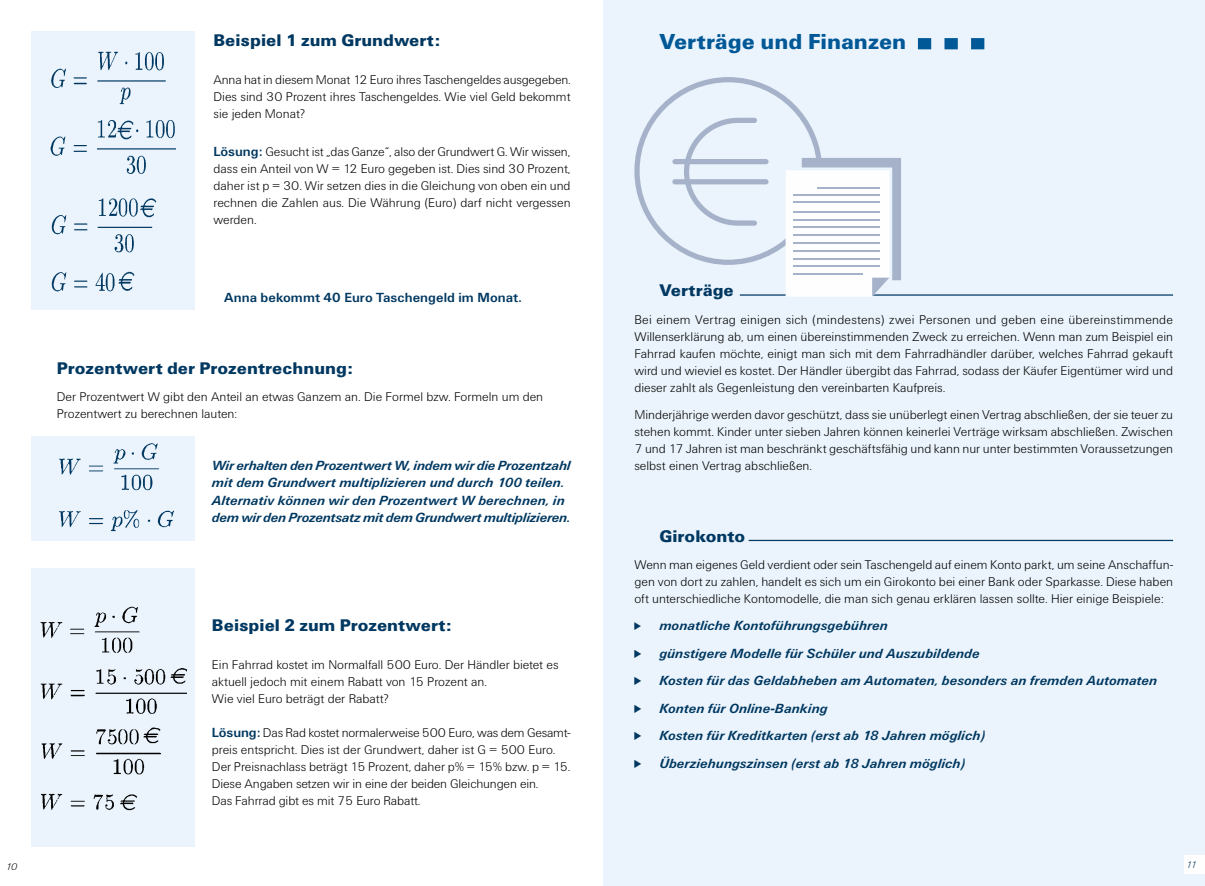
<style>
.page{position:relative;width:1205px;height:886px;background:#fff}
.page>*{position:absolute;margin:0;border:0;box-sizing:border-box;transform-origin:0 0}
.t1{font:900 22.5px "Unitus T";color:#005897}
.t2{font:900 17.5px "Unitus T";letter-spacing:.005em;color:#003861}
.t3{font:italic 700 13.75px/27.5px "Unitus T";color:#003861}
.t4{font:700 13.75px "Unitus T";letter-spacing:.005em;color:#003861}
.t5{font:300 13.12px/17px "Unitus T";color:#000;text-align:justify}
.t6{font:italic 300 10px "Unitus T";color:#000}
.t7{font:italic 300 10px "Unitus T";color:#003861}
.s1{font-weight:700;font-size:13.75px;color:#003861}
</style>
<div class="page">
<div style="left:603px;top:0;width:602px;height:886px;background:#ebf4fc"></div>
<div style="left:1184px;top:856px;width:21px;height:18px;background:#fefefe"></div>
<div style="left:32px;top:32px;width:163px;height:278px;background:#ebf4fc"></div>
<img style="left:51px;top:51px;width:125px;height:241px">
<svg style="left:918px;top:38px;width:66px;height:11px"></svg>
<div style="left:32px;top:436px;width:163px;height:104px;background:#ebf4fc"></div>
<img style="left:59px;top:443px;width:114px;height:88px">
<div style="left:32px;top:569px;width:163px;height:278px;background:#ebf4fc"></div>
<img style="left:40px;top:606px;width:147px;height:205px">
<hr style="left:740px;top:294px;width:433px;height:2px;background:#003861">
<hr style="left:749px;top:540px;width:424px;height:1px;background:#003861">
<svg style="left:634px;top:77px;width:267px;height:220px"></svg>
<hr style="left:817px;top:187px;width:63px;height:2px;background:#a5b2c9">
<hr style="left:794px;top:194px;width:86px;height:2px;background:#a5b2c9">
<hr style="left:794px;top:201px;width:86px;height:2px;background:#a5b2c9">
<hr style="left:794px;top:242px;width:86px;height:2px;background:#a5b2c9">
<hr style="left:794px;top:250px;width:86px;height:2px;background:#a5b2c9">
<hr style="left:794px;top:258px;width:86px;height:2px;background:#a5b2c9">
<hr style="left:794px;top:265px;width:86px;height:2px;background:#a5b2c9">
<hr style="left:794px;top:273px;width:69px;height:2px;background:#a5b2c9">
<hr style="left:794px;top:211px;width:86px;height:2px;background:#a5b2c9">
<hr style="left:794px;top:219px;width:86px;height:1px;background:#a5b2c9">
<hr style="left:794px;top:227px;width:86px;height:1px;background:#a5b2c9">
<hr style="left:794px;top:234px;width:86px;height:2px;background:#a5b2c9">
<h2 class="t2" style="left:213px;top:30px;width:228px">Beispiel 1 zum Grundwert:</h2>
<p class="t5" style="left:213px;top:70px;width:359px">Anna hat in diesem Monat 12 Euro ihres Taschengeldes ausgegeben.<br>Dies sind 30 Prozent ihres Taschengeldes. Wie viel Geld bekommt sie jeden Monat?</p>
<p class="t5" style="left:213px;top:142px;width:359px"><span class="s1">Lösung:</span> Gesucht ist „das Ganze“, also der Grundwert G. Wir wissen, dass ein Anteil von W = 12 Euro gegeben ist. Dies sind 30 Prozent, daher ist p = 30. Wir setzen dies in die Gleichung von oben ein und rechnen die Zahlen aus. Die Währung (Euro) darf nicht vergessen werden.</p>
<p class="t4" style="left:224px;top:290px;width:299px">Anna bekommt 40 Euro Taschengeld im Monat.</p>
<h2 class="t2" style="left:57px;top:358px;width:297px">Prozentwert der Prozentrechnung:</h2>
<p class="t5" style="left:57px;top:388px;width:488px">Der Prozentwert W gibt den Anteil an etwas Ganzem an. Die Formel bzw. Formeln um den<br>Prozentwert zu berechnen lauten:</p>
<p class="t3" style="left:212px;top:456px;width:360px;line-height:17.5px">Wir erhalten den Prozentwert W, indem wir die Prozentzahl mit dem Grundwert multiplizieren und durch 100 teilen.<br>Alternativ können wir den Prozentwert W berechnen, in dem wir den Prozentsatz mit dem Grundwert multiplizieren.</p>
<h2 class="t2" style="left:212px;top:615px;width:241px">Beispiel 2 zum Prozentwert:</h2>
<p class="t5" style="left:212px;top:656px;width:348px;text-align:left">Ein Fahrrad kostet im Normalfall 500 Euro. Der Händler bietet es aktuell jedoch mit einem Rabatt von 15 Prozent an.<br>Wie viel Euro beträgt der Rabatt?</p>
<p class="t5" style="left:212px;top:724px;width:360px;text-align:left"><span class="s1">Lösung:</span> Das Rad kostet normalerweise 500 Euro, was dem Gesamt&shy;preis entspricht. Dies ist der Grundwert, daher ist G = 500 Euro.<br>Der Preisnachlass beträgt 15 Prozent, daher p% = 15% bzw. p = 15.<br>Diese Angaben setzen wir in eine der beiden Gleichungen ein.<br>Das Fahrrad gibt es mit 75 Euro Rabatt.</p>
<h1 class="t1" style="left:659px;top:29px;width:248px">Verträge und Finanzen</h1>
<h2 class="t2" style="left:659px;top:280px;width:76px">Verträge</h2>
<p class="t5" style="left:634px;top:310px;width:540px">Bei einem Vertrag einigen sich (mindestens) zwei Personen und geben eine übereinstimmende Willenserklärung ab, um einen übereinstimmenden Zweck zu erreichen. Wenn man zum Beispiel ein Fahrrad kaufen möchte, einigt man sich mit dem Fahrradhändler darüber, welches Fahrrad gekauft wird und wieviel es kostet. Der Händler übergibt das Fahrrad, sodass der Käufer Eigentümer wird und dieser zahlt als Gegenleistung den vereinbarten Kaufpreis.</p>
<p class="t5" style="left:634px;top:405px;width:540px">Minderjährige werden davor geschützt, dass sie unüberlegt einen Vertrag abschließen, der sie teuer zu stehen kommt. Kinder unter sieben Jahren können keinerlei Verträge wirksam abschließen. Zwischen 7 und 17 Jahren ist man beschränkt geschäftsfähig und kann nur unter bestimmten Voraussetzungen selbst einen Vertrag abschließen.</p>
<h2 class="t2" style="left:659px;top:525px;width:87px">Girokonto</h2>
<p class="t5" style="left:634px;top:555px;width:540px">Wenn man eigenes Geld verdient oder sein Taschengeld auf einem Konto parkt, um seine Anschaffun&shy;gen von dort zu zahlen, handelt es sich um ein Girokonto bei einer Bank oder Sparkasse. Diese haben oft unterschiedliche Kontomodelle, die man sich genau erklären lassen sollte. Hier einige Beispiele:</p>
<p class="t3" style="left:659px;top:611px;width:499px">monatliche Kontoführungsgebühren<br>günstigere Modelle für Schüler und Auszubildende<br>Kosten für das Geldabheben am Automaten, besonders an fremden Automaten Konten für Online-Banking<br>Kosten für Kreditkarten (erst ab 18 Jahren möglich)<br>Überziehungszinsen (erst ab 18 Jahren möglich)</p>
<p class="t6" style="left:5px;top:861px;width:13px">10</p>
<p class="t7" style="left:1186px;top:859px;width:12px">11</p>
</div>
